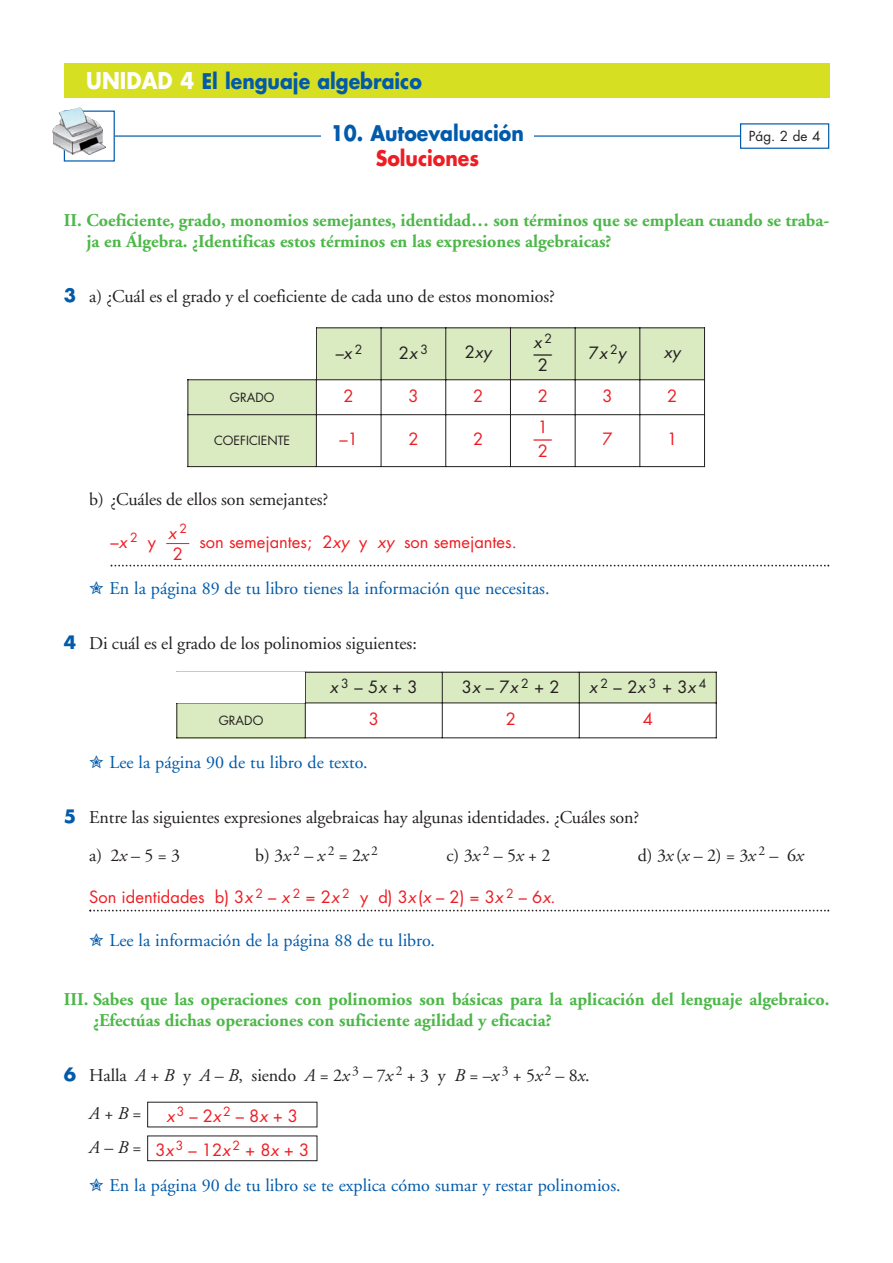
<style>
.page{position:relative;width:893px;height:1263px;background:#fff}
.page>*{position:absolute;margin:0;border:0;box-sizing:border-box;transform-origin:0 0}
.t1{font:700 21px "Futura";color:#015aaa;scale:.9 1}
.t2{font:700 21px "Futura";color:#ee1d23;scale:.9 1}
.t3{font:18px/38px "Adobe Garamond";letter-spacing:-.005em;color:#231f20}
.t4{font:700 18px/21px "Adobe Garamond";color:#4cb848}
.t5{font:18px/38px "Adobe Garamond";color:#015aaa}
.t6{font:16.5px "Futura";color:#ee1d23}
.t7{font:16.5px "Futura";color:#231f20}
.t8{font:italic 16.5px "Futura";color:#231f20}
.t9{font:italic 16.5px/21px "Futura";color:#ee1d23}
.t10{font:16.5px/12px "Futura";color:#231f20;text-align:center;scale:1.5 1}
.t11{font:16.5px/13.5px "Futura";color:#ee1d23;text-align:center;scale:1.5 1}
.t12{font:13.5px "Futura";color:#231f20}
.t13{font:12.3px "Futura";color:#231f20}
.s1{font-size:22.5px;color:#fff}
.s2{font-family:"Futura";font-weight:700;color:#015aaa}
.s3{font-style:italic}
.s4{font-style:normal}
.s5{font-style:italic;color:#231f20}
.s6{color:#231f20}
</style>
<div class="page">
<div style="left:64px;top:64px;width:765px;height:34px;background:#d6df21"></div>
<svg style="left:115px;top:123px;width:715px;height:26px"></svg>
<div style="left:321px;top:111px;width:213px;height:51px;background:#fff"></div>
<div style="left:64px;top:111px;width:51px;height:51px;border:1px solid #015aaa"></div>
<img style="left:52px;top:107px;width:54px;height:48px">
<svg style="left:111px;top:565px;width:718px;height:2px"></svg>
<svg style="left:89px;top:910px;width:740px;height:2px"></svg>
<div style="left:147px;top:1136px;width:170px;height:25px;border:1px solid #231f20"></div>
<svg style="left:166px;top:543px;width:23px;height:1px"></svg>
<div style="left:316px;top:327px;width:65px;height:53px;background:#daeac1"></div>
<div style="left:381px;top:327px;width:65px;height:53px;background:#daeac1"></div>
<div style="left:446px;top:327px;width:64px;height:53px;background:#daeac1"></div>
<div style="left:510px;top:327px;width:65px;height:53px;background:#daeac1"></div>
<div style="left:575px;top:327px;width:65px;height:53px;background:#daeac1"></div>
<div style="left:640px;top:327px;width:65px;height:53px;background:#daeac1"></div>
<div style="left:187px;top:380px;width:129px;height:35px;background:#daeac1"></div>
<div style="left:187px;top:415px;width:129px;height:52px;background:#daeac1"></div>
<hr style="left:187px;top:327px;width:1px;height:140px;background:#231f20">
<hr style="left:316px;top:327px;width:1px;height:140px;background:#231f20">
<hr style="left:381px;top:327px;width:1px;height:140px;background:#231f20">
<hr style="left:445px;top:327px;width:1px;height:140px;background:#231f20">
<hr style="left:510px;top:327px;width:1px;height:140px;background:#231f20">
<hr style="left:575px;top:327px;width:1px;height:140px;background:#231f20">
<hr style="left:639px;top:327px;width:1px;height:140px;background:#231f20">
<hr style="left:704px;top:327px;width:1px;height:140px;background:#231f20">
<hr style="left:187px;top:327px;width:518px;height:1px;background:#231f20">
<hr style="left:187px;top:379px;width:518px;height:1px;background:#231f20">
<hr style="left:187px;top:414px;width:518px;height:1px;background:#231f20">
<hr style="left:187px;top:466px;width:518px;height:1px;background:#231f20">
<div style="left:187px;top:327px;width:129px;height:52px;background:#fff"></div>
<div style="left:305px;top:672px;width:137px;height:31px;background:#daeac1"></div>
<div style="left:442px;top:672px;width:137px;height:31px;background:#daeac1"></div>
<div style="left:579px;top:672px;width:138px;height:31px;background:#daeac1"></div>
<div style="left:176px;top:703px;width:129px;height:35px;background:#daeac1"></div>
<hr style="left:176px;top:672px;width:1px;height:66px;background:#231f20">
<hr style="left:305px;top:672px;width:1px;height:66px;background:#231f20">
<hr style="left:442px;top:672px;width:1px;height:66px;background:#231f20">
<hr style="left:579px;top:672px;width:1px;height:66px;background:#231f20">
<hr style="left:716px;top:672px;width:1px;height:66px;background:#231f20">
<hr style="left:176px;top:672px;width:541px;height:1px;background:#231f20">
<hr style="left:176px;top:702px;width:541px;height:1px;background:#231f20">
<hr style="left:176px;top:737px;width:541px;height:1px;background:#231f20">
<div style="left:176px;top:672px;width:129px;height:30px;background:#fff"></div>
<p class="t1" style="left:86px;top:72px;width:374px"><span class="s1">UNIDAD 4</span> El lenguaje algebraico</p>
<p class="t1" style="left:331px;top:123px;width:216px">10. Autoevaluación</p>
<p class="t12" style="left:749px;top:130px;width:73px">Pág. 2 de 4</p>
<p class="t2" style="left:376px;top:149px;width:116px">Soluciones</p>
<p class="t4" style="left:86px;top:211px;width:744px;text-indent:-23px">II. Coeficiente, grado, monomios semejantes, identidad… son términos que se emplean cuando se traba&shy;ja en Álgebra. ¿Identificas estos términos en las expresiones algebraicas?</p>
<p class="t3" style="left:64px;top:279px;width:493px"><span class="s2">3</span> a) ¿Cuál es el grado y el coeficiente de cada uno de estos monomios?</p>
<p class="t8" style="left:335px;top:346px;width:29px">–x<sup>2</sup></p>
<p class="t7" style="left:399px;top:346px;width:31px">2<span class="s3">x</span><sup>3</sup></p>
<p class="t8" style="left:465px;top:345px;width:28px"><span class="s4">2</span>xy</p>
<p class="t8" style="left:533px;top:335px;width:20px">x<sup>2</sup></p>
<p class="t10" style="left:530px;top:348px;width:18px">—<br>2</p>
<p class="t8" style="left:589px;top:346px;width:39px"><span class="s4">7</span>x<sup>2</sup>y</p>
<p class="t8" style="left:664px;top:345px;width:18px">xy</p>
<p class="t13" style="left:230px;top:392px;width:46px">GRADO</p>
<p class="t6" style="left:344px;top:388px;width:12px">2</p>
<p class="t6" style="left:408px;top:388px;width:12px">3</p>
<p class="t6" style="left:473px;top:388px;width:12px">2</p>
<p class="t6" style="left:538px;top:388px;width:12px">2</p>
<p class="t6" style="left:602px;top:388px;width:12px">3</p>
<p class="t6" style="left:667px;top:388px;width:12px">2</p>
<p class="t13" style="left:214px;top:435px;width:78px">COEFICIENTE</p>
<p class="t6" style="left:339px;top:432px;width:20px">–1</p>
<p class="t6" style="left:408px;top:432px;width:12px">2</p>
<p class="t6" style="left:473px;top:432px;width:12px">2</p>
<p class="t6" style="left:538px;top:420px;width:12px">1</p>
<p class="t11" style="left:530px;top:432px;width:18px">—<br>2</p>
<p class="t6" style="left:602px;top:432px;width:12px">7</p>
<p class="t6" style="left:667px;top:432px;width:12px">1</p>
<p class="t3" style="left:89px;top:482px;width:240px">b) ¿Cuáles de ellos son semejantes?</p>
<p class="t6" style="left:111px;top:534px;width:47px">–<span class="s3">x</span><sup>2</sup> y</p>
<p class="t6" style="left:199px;top:534px;width:319px">son semejantes; 2<span class="s3">xy</span> y <span class="s3">xy</span> son semejantes.</p>
<p class="t5" style="left:89px;top:571px;width:462px">✮ En la página 89 de tu libro tienes la información que necesitas.</p>
<p class="t3" style="left:64px;top:626px;width:355px"><span class="s2">4</span> Di cuál es el grado de los polinomios siguientes:</p>
<p class="t9" style="left:168px;top:524px;width:20px">x<sup>2<br></sup><span class="s4">2</span></p>
<p class="t7" style="left:330px;top:680px;width:89px"><span class="s3">x</span><sup>3</sup> – 5<span class="s3">x</span>+3</p>
<p class="t7" style="left:462px;top:680px;width:99px">3<span class="s3">x</span>– 7<span class="s3">x</span><sup>2</sup> + 2</p>
<p class="t7" style="left:589px;top:680px;width:119px"><span class="s3">x</span><sup>2</sup> – 2<span class="s3">x</span><sup>3</sup> + 3<span class="s3">x</span><sup>4</sup></p>
<p class="t13" style="left:219px;top:715px;width:46px">GRADO</p>
<p class="t6" style="left:369px;top:711px;width:12px">3</p>
<p class="t6" style="left:506px;top:711px;width:12px">2</p>
<p class="t6" style="left:643px;top:711px;width:12px">4</p>
<p class="t5" style="left:89px;top:745px;width:280px">✮ Lee la página 90 de tu libro de texto.</p>
<p class="t3" style="left:89px;top:800px;width:551px;text-indent:-26px"><span class="s2">5</span> Entre las siguientes expresiones algebraicas hay algunas identidades. ¿Cuáles son? a) 2<span class="s3">x</span> – 5 = 3</p>
<p class="t3" style="left:255px;top:838px;width:124px">b) 3<span class="s3">x</span><sup>2</sup> – <span class="s3">x</span><sup>2</sup> = 2<span class="s3">x</span><sup>2</sup></p>
<p class="t3" style="left:446px;top:838px;width:105px">c) 3<span class="s3">x</span><sup>2</sup> – 5<span class="s3">x</span>+2</p>
<p class="t3" style="left:638px;top:838px;width:167px">d) 3<span class="s3">x</span> (<span class="s3">x</span> – 2) = 3<span class="s3">x</span> <sup>2</sup> – 6<span class="s3">x</span></p>
<p class="t6" style="left:89px;top:890px;width:468px">Son identidades b) 3<span class="s3">x</span><sup>2</sup> – <span class="s3">x</span><sup>2</sup> = 2<span class="s3">x</span><sup>2</sup> y d) 3<span class="s3">x</span>(<span class="s3">x</span> – 2) = 3<span class="s3">x</span><sup>2</sup> – 6<span class="s3">x</span>.</p>
<p class="t5" style="left:89px;top:923px;width:347px">✮ Lee la información de la página 88 de tu libro.</p>
<p class="t4" style="left:93px;top:990px;width:738px;text-indent:-29px">III. Sabes que las operaciones con polinomios son básicas para la aplicación del lenguaje algebraico. ¿Efectúas dichas operaciones con suficiente agilidad y eficacia?</p>
<p class="t3" style="left:89px;top:1058px;width:502px;text-indent:-26px"><span class="s2">6</span> Halla <span class="s3">A</span> + <span class="s3">B</span> y <span class="s3">A</span> – <span class="s3">B</span>, siendo <span class="s3">A</span> = 2<span class="s3">x</span> <sup>3</sup> – 7<span class="s3">x</span> <sup>2</sup> + 3 y <span class="s3">B</span> = –<span class="s3">x</span> <sup>3</sup> + 5<span class="s3">x</span> <sup>2</sup> – 8<span class="s3">x</span>.<br><span class="s3">A</span>+ <span class="s3">B</span>=</p>
<p class="t5" style="left:89px;top:1130px;width:533px"><span class="s5">A</span><span class="s6">–</span> <span class="s5">B</span><span class="s6">=<br></span>✮ En la página 90 de tu libro se te explica cómo sumar y restar polinomios.</p>
<p class="t6" style="left:167px;top:1108px;width:133px"><span class="s3">x</span><sup>3</sup> – 2<span class="s3">x</span><sup>2</sup> – 8<span class="s3">x</span>+ 3</p>
<p class="t6" style="left:155px;top:1142px;width:155px">3<span class="s3">x</span><sup>3</sup> – 12<span class="s3">x</span><sup>2</sup> + 8<span class="s3">x</span> + 3</p>
</div>
